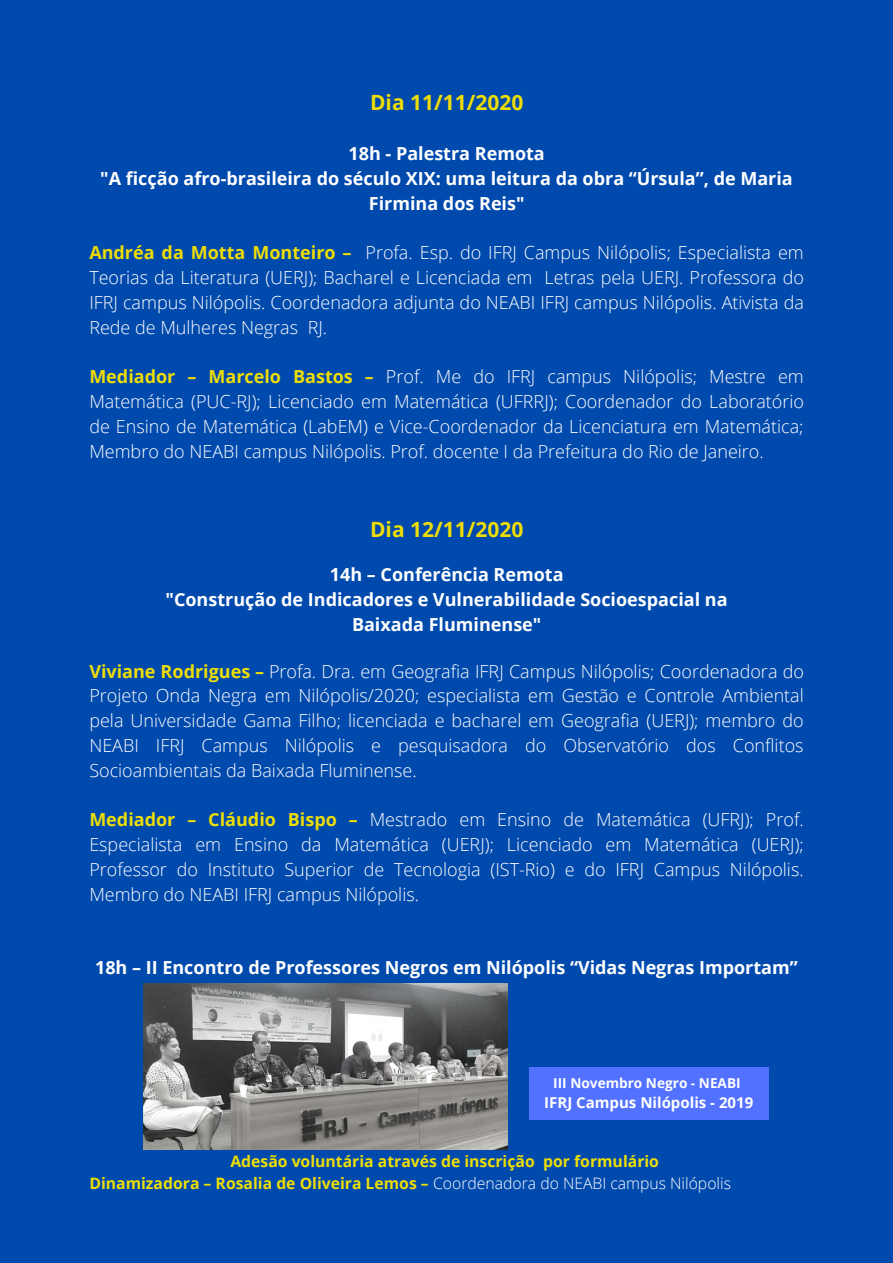
<style>
.page{position:relative;width:893px;height:1263px;background:#004aad}
.page>*{position:absolute;margin:0;border:0;box-sizing:border-box;transform-origin:0 0}
.t1{font:700 21px "Open Sans";color:#eedd06}
.t2{font:300 18px/24.8px "Open Sans";color:#fff;text-align:justify}
.t3{font:700 18px/24.8px "Open Sans";color:#fff;text-align:center}
.t4{font:700 15.75px/22px "Open Sans";color:#eedd06}
.t5{font:700 15px "Open Sans";color:#fff}
.t6{font:700 13.65px "Open Sans";color:#fff}
.s1{font-weight:700;color:#eedd06}
.s2{font-weight:300;color:#fff}
</style>
<div class="page">
<img style="left:143px;top:983px;width:364px;height:166px">
<div style="left:529px;top:1066px;width:240px;height:53px;background:#5271ff"></div>
<p class="t1" style="left:370px;top:87px;width:155px">Dia 11/11/2020</p>
<p class="t3" style="left:100px;top:141px;width:694px">18h - Palestra Remota<br>"A ficção afro-brasileira do século XIX: uma leitura da obra “Úrsula”, de Maria<br>Firmina dos Reis"</p>
<p class="t2" style="left:89px;top:240px;width:716px"><span class="s1">Andréa da Motta Monteiro –</span> Profa. Esp. do IFRJ Campus Nilópolis; Especialista em Teorias da Literatura (UERJ); Bacharel e Licenciada em Letras pela UERJ. Professora do IFRJ campus Nilópolis. Coordenadora adjunta do NEABI IFRJ campus Nilópolis. Ativista da Rede de Mulheres Negras RJ.</p>
<p class="t2" style="left:89px;top:364px;width:716px"><span class="s1">Mediador – Marcelo Bastos –</span> Prof. Me do IFRJ campus Nilópolis; Mestre em Matemática (PUC-RJ); Licenciado em Matemática (UFRRJ); Coordenador do Laboratório de Ensino de Matemática (LabEM) e Vice-Coordenador da Licenciatura em Matemática; Membro do NEABI campus Nilópolis. Prof. docente I da Prefeitura do Rio de Janeiro.</p>
<p class="t1" style="left:370px;top:514px;width:155px">Dia 12/11/2020</p>
<p class="t3" style="left:165px;top:562px;width:563px">14h – Conferência Remota<br>"Construção de Indicadores e Vulnerabilidade Socioespacial na<br>Baixada Fluminense"</p>
<p class="t2" style="left:89px;top:658px;width:716px"><span class="s1">Viviane Rodrigues –</span> Profa. Dra. em Geografia IFRJ Campus Nilópolis; Coordenadora do Projeto Onda Negra em Nilópolis/2020; especialista em Gestão e Controle Ambiental pela Universidade Gama Filho; licenciada e bacharel em Geografia (UERJ); membro do NEABI IFRJ Campus Nilópolis e pesquisadora do Observatório dos Conflitos Socioambientais da Baixada Fluminense.</p>
<p class="t2" style="left:89px;top:807px;width:716px"><span class="s1">Mediador – Cláudio Bispo –</span> Mestrado em Ensino de Matemática (UFRJ); Prof.<br>Especialista em Ensino da Matemática (UERJ); Licenciado em Matemática (UERJ); Professor do Instituto Superior de Tecnologia (IST-Rio) e do IFRJ Campus Nilópolis.<br>Membro do NEABI IFRJ campus Nilópolis.</p>
<p class="t3" style="left:95px;top:954px;width:704px">18h – II Encontro de Professores Negros em Nilópolis “Vidas Negras Importam”</p>
<p class="t6" style="left:553px;top:1073px;width:189px">III Novembro Negro - NEABI</p>
<p class="t5" style="left:544px;top:1091px;width:210px">IFRJ Campus Nilópolis - 2019</p>
<p class="t4" style="left:89px;top:1149px;width:643px;text-indent:141px">Adesão voluntária através de inscrição por formulário<br>Dinamizadora – Rosalia de Oliveira Lemos – <span class="s2">Coordenadora do NEABI campus Nilópolis</span></p>
</div>
